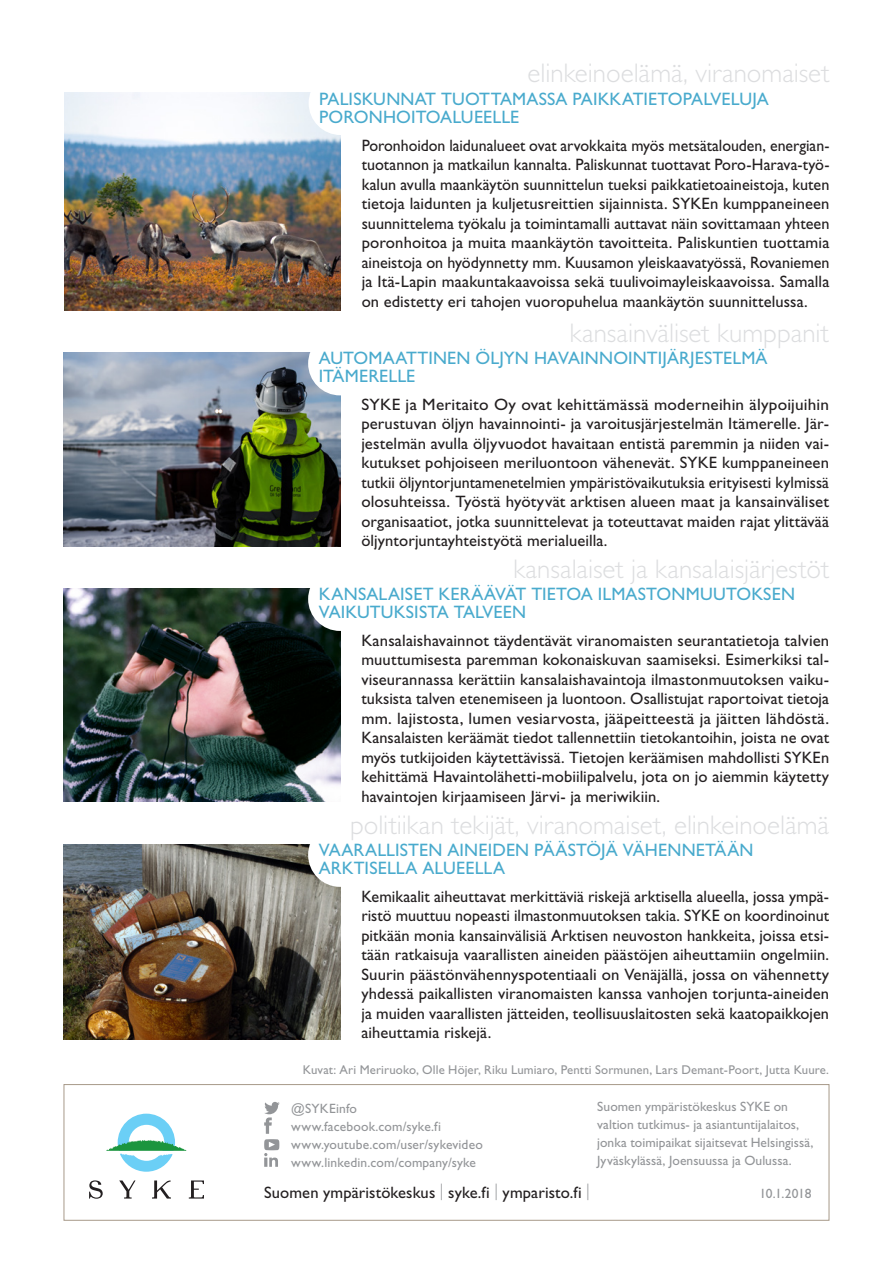
<style>
.page{position:relative;width:893px;height:1263px;background:#fff}
.page>*{position:absolute;margin:0;border:0;box-sizing:border-box;transform-origin:0 0}
.t1{font:300 27px "Gill Sans Std";color:#dcdddf}
.t2{font:18px/18px "Gill Sans Std";letter-spacing:.005em;color:#49aacd}
.t3{font:16.5px/19.5px "Gill Sans Std";letter-spacing:.01em;color:#231f20;text-align:justify}
.t4{font:16.5px/19.5px "Gill Sans Std";letter-spacing:.01em;color:#231f20;text-align:justify;scale:.96 1}
.t5{font:16.5px/19.5px "Gill Sans Std";letter-spacing:.01em;color:#231f20;text-align:justify;scale:1.04 1}
.t6{font:13.5px/18px "Gill Sans Std";letter-spacing:.01em;color:#939598}
.t7{font:12.75px "Gill Sans Std";letter-spacing:.015em;color:#939598}
.s1{font-weight:300;color:#939598}
</style>
<div class="page">
<img style="left:64px;top:844px;width:276px;height:195px">
<div style="left:308px;top:823px;width:64px;height:64px;background:#fff;border-radius:50%"></div>
<img style="left:64px;top:588px;width:276px;height:214px">
<div style="left:308px;top:567px;width:64px;height:64px;background:#fff;border-radius:50%"></div>
<img style="left:64px;top:353px;width:276px;height:193px">
<div style="left:308px;top:332px;width:64px;height:63px;background:#fff;border-radius:50%"></div>
<div style="left:64px;top:1084px;width:765px;height:136px;border:1px solid #a79989"></div>
<svg style="left:264px;top:1102px;width:16px;height:65px"></svg>
<svg style="left:89px;top:1180px;width:14px;height:19px"></svg>
<svg style="left:119px;top:1180px;width:17px;height:18px"></svg>
<svg style="left:152px;top:1180px;width:19px;height:18px"></svg>
<svg style="left:189px;top:1180px;width:15px;height:18px"></svg>
<svg style="left:106px;top:1114px;width:81px;height:58px"></svg>
<img style="left:64px;top:92px;width:277px;height:218px">
<div style="left:309px;top:71px;width:63px;height:64px;background:#fff;border-radius:50%"></div>
<h1 class="t1" style="left:527px;top:58px;width:304px">elinkeinoelämä, viranomaiset</h1>
<p class="t2" style="left:319px;top:90px;width:451px">Paliskunnat tuottamassa paikkatietopalveluja poronhoitoalueelle</p>
<p class="t4" style="left:362px;top:135px;width:489px">Poronhoidon laidunalueet ovat arvokkaita myös metsätalouden, energian&shy;tuotannon ja matkailun kannalta. Paliskunnat tuottavat Poro-H arava-työ&shy;kalun avulla maankäytön suunnittelun tueksi paikkatietoaineistoja, kuten tietoja laidunten ja kuljetusreittien sijainnista. SYKE</p>
<p class="t3" style="left:362px;top:194px;width:469px;text-indent:348px">n kumppaneineen suunnittelema työkalu ja toimintamalli auttavat näin sovittamaan yhteen poronhoitoa ja muita maankäytön tavoitteita. Paliskuntien tuottamia aineistoja on hyödynnetty mm. Kuusamon yleiskaavatyössä, Rovaniemen ja Itä-Lapin maakuntakaavoissa sekä tuulivoimayleiskaavoissa. Samalla on edistetty eri tahojen vuoropuhelua maankäytön suunnittelussa.</p>
<h1 class="t1" style="left:570px;top:317px;width:261px">kansainväliset kumppanit</h1>
<p class="t2" style="left:319px;top:349px;width:450px">Automaattinen öljyn havainnointijärjestelmä<br>Itämerelle</p>
<p class="t5" style="left:361px;top:395px;width:11px">SYKE</p>
<p class="t5" style="left:361px;top:395px;width:451px;text-indent:44px">ja Meritaito Oy ovat kehittämässä moderneihin älypoijuihin perustuvan öljyn havainnointi- ja varoitusjärjestelmän Itämerelle. Jär&shy;jestelmän avulla öljyvuodot havaitaan entistä paremmin ja niiden vai&shy;kutukset pohjoiseen meriluontoon vähenevät. SYKE</p>
<p class="t3" style="left:361px;top:453px;width:469px;text-indent:361px">kumppaneineen tutkii öljyntorjuntamenetelmien ympäristövaikutuksia erityisesti kylmissä olosuhteissa. Työstä hyötyvät arktisen alueen maat ja kansainväliset organisaatiot, jotka suunnittelevat ja toteuttavat maiden rajat ylittävää öljyntorjuntayhteistyötä merialueilla.</p>
<h1 class="t1" style="left:513px;top:553px;width:317px">kansalaiset ja kansalaisjärjestöt</h1>
<p class="t2" style="left:319px;top:585px;width:478px">Kansalaiset keräävät tietoa ilmastonm uutoksen vaikutuksista talveen</p>
<p class="t3" style="left:361px;top:631px;width:469px">Kansalaishavainnot täydentävät viranomaisten seurantatietoja talvien muuttumisesta paremman kokonaiskuvan saamiseksi. Esimerkiksi tal&shy;viseurannassa kerättiin kansalaishavaintoja ilmastonmuutoksen vaiku&shy;tuksista talven etenemiseen ja luontoon. Osallistujat raportoivat tietoja mm. lajistosta, lumen vesiarvosta, jääpeitteestä ja jäitten lähdöstä.<br>Kansalaisten keräämät tiedot tallennettiin tietokantoihin, joista ne ovat myös tutkijoiden käytettävissä. Tietojen keräämisen mahdollisti SYKE</p>
<p class="t3" style="left:361px;top:748px;width:469px;text-indent:460px">n kehittämä H avaintolähetti-mobiilipalvelu, jota on jo aiemmin käytetty havaintojen kirjaamiseen Järvi- ja meriwikiin.</p>
<h1 class="t1" style="left:350px;top:809px;width:480px">politiikan tekijät, viranomaiset, elinkeinoelämä</h1>
<p class="t2" style="left:319px;top:841px;width:436px">Vaarallisten aineiden päästöjä vähennetään arktisella alueella</p>
<p class="t3" style="left:361px;top:887px;width:469px">Kemikaalit aiheuttavat merkittäviä riskejä arktisella alueella, jossa ympä&shy;ristö muuttuu nopeasti ilmastonmuutoksen takia. SYKE</p>
<p class="t3" style="left:361px;top:906px;width:469px;text-indent:362px">on koordinoinut pitkään monia kansainvälisiä Arktisen neuvoston hankkeita, joissa etsi&shy;tään ratkaisuja vaarallisten aineiden päästöjen aiheuttamiin ongelmiin.<br>Suurin päästönvähennyspotentiaali on Venäjällä, jossa on vähennetty yhdessä paikallisten viranomaisten kanssa vanhojen torjunta-aineiden ja muiden vaarallisten jätteiden, teollisuuslaitosten sekä kaatopaikkojen aiheuttamia riskejä.</p>
<p class="t7" style="left:303px;top:1062px;width:528px">Kuvat: Ari Meriruoko, Olle Höjer, Riku Lumiaro, Pentti Sormunen, Lars Demant-Poort, Jutta Kuure.</p>
<p class="t6" style="left:291px;top:1099px;width:193px;text-indent:45px">info www.facebook.com/syke.fi www.youtube.com/user/sykevideo www.linkedin.com/company/syke</p>
<p class="t6" style="left:597px;top:1097px;width:152px">Suomen ympäristökeskus SYKE</p>
<p class="t6" style="left:291px;top:1099px;width:23px">@SYKE</p>
<p class="t6" style="left:597px;top:1097px;width:218px;text-indent:177px">on valtion tutkimus- ja asiantuntijalaitos, jonka toimipaikat sijaitsevat H elsingissä,<br>Jyväskylässä, Joensuussa ja Oulussa.</p>
<p class="t3" style="left:264px;top:1182px;width:327px">Suomen ympäristökeskus <span class="s1">|</span> syke.fi <span class="s1">|</span> ymparisto.fi <span class="s1">|</span></p>
<p class="t6" style="left:759px;top:1184px;width:54px">10.1.2018</p>
</div>
